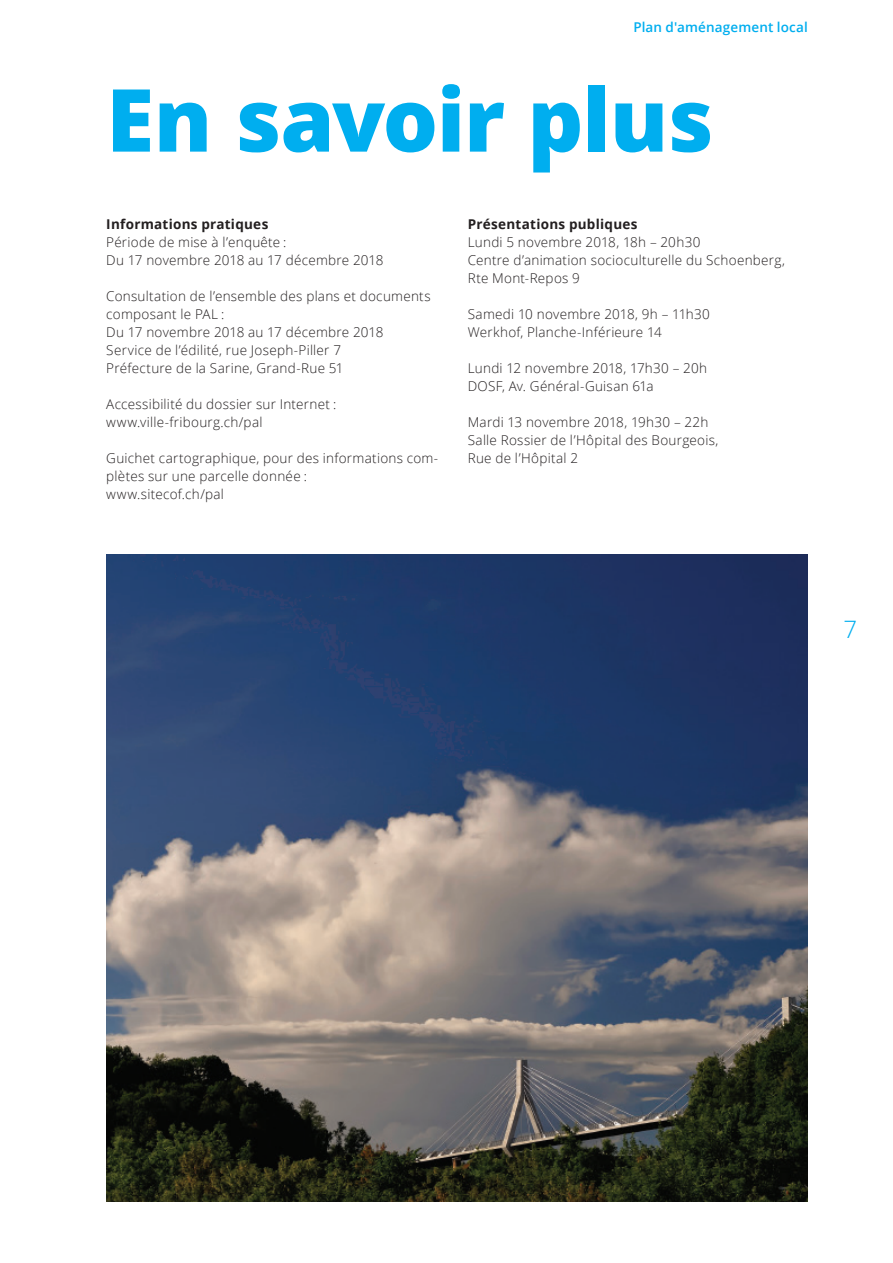
<style>
.page{position:relative;width:893px;height:1263px;background:#fff}
.page>*{position:absolute;margin:0;border:0;box-sizing:border-box;transform-origin:0 0}
.t1{font:800 87px "Open Sans";letter-spacing:-.01em;color:#00aeef}
.t2{font:300 24px "Open Sans";color:#00aeef}
.t3{font:300 13.5px/18px "Open Sans";letter-spacing:.02em;color:#231f20}
.t4{font:700 13.5px "Open Sans";letter-spacing:.02em;color:#231f20}
.t5{font:600 13.5px "Open Sans";letter-spacing:.01em;color:#00aeef}
</style>
<div class="page">
<img style="left:106px;top:554px;width:702px;height:647px">
<p class="t5" style="left:633px;top:17px;width:176px">Plan d'aménagement local</p>
<h1 class="t1" style="left:106px;top:54px;width:609px">En savoir plus</h1>
<p class="t4" style="left:106px;top:215px;width:164px">Informations pratiques</p>
<p class="t3" style="left:106px;top:233px;width:279px">Période de mise à l’enquête :<br>Du 17 novembre 2018 au 17 décembre 2018</p>
<p class="t3" style="left:106px;top:287px;width:326px">Consultation de l’ensemble des plans et documents composant le PAL :<br>Du 17 novembre 2018 au 17 décembre 2018<br>Service de l’édilité, rue Joseph-Piller 7<br>Préfecture de la Sarine, Grand-Rue 51</p>
<p class="t3" style="left:106px;top:395px;width:231px">Accessibilité du dossier sur Internet : www.ville-fribourg.ch/pal</p>
<p class="t3" style="left:106px;top:449px;width:333px">Guichet cartographique, pour des informations com&shy;plètes sur une parcelle donnée :<br>www.sitecof.ch/pal</p>
<p class="t4" style="left:468px;top:215px;width:171px">Présentations publiques</p>
<p class="t3" style="left:468px;top:233px;width:319px">Lundi 5 novembre 2018, 18h – 20h30<br>Centre d’animation socioculturelle du Schoenberg,<br>Rte Mont-Repos 9</p>
<p class="t3" style="left:468px;top:305px;width:244px">Samedi 10 novembre 2018, 9h – 11h30<br>Werkhof, Planche-Inférieure 14</p>
<p class="t3" style="left:468px;top:359px;width:241px">Lundi 12 novembre 2018, 17h30 – 20h<br>DOSF, Av. Général-Guisan 61a</p>
<p class="t3" style="left:468px;top:413px;width:252px">Mardi 13 novembre 2018, 19h30 – 22h<br>Salle Rossier de l’Hôpital des Bourgeois,<br>Rue de l’Hôpital 2</p>
<h2 class="t2" style="left:844px;top:613px;width:15px">7</h2>
</div>
